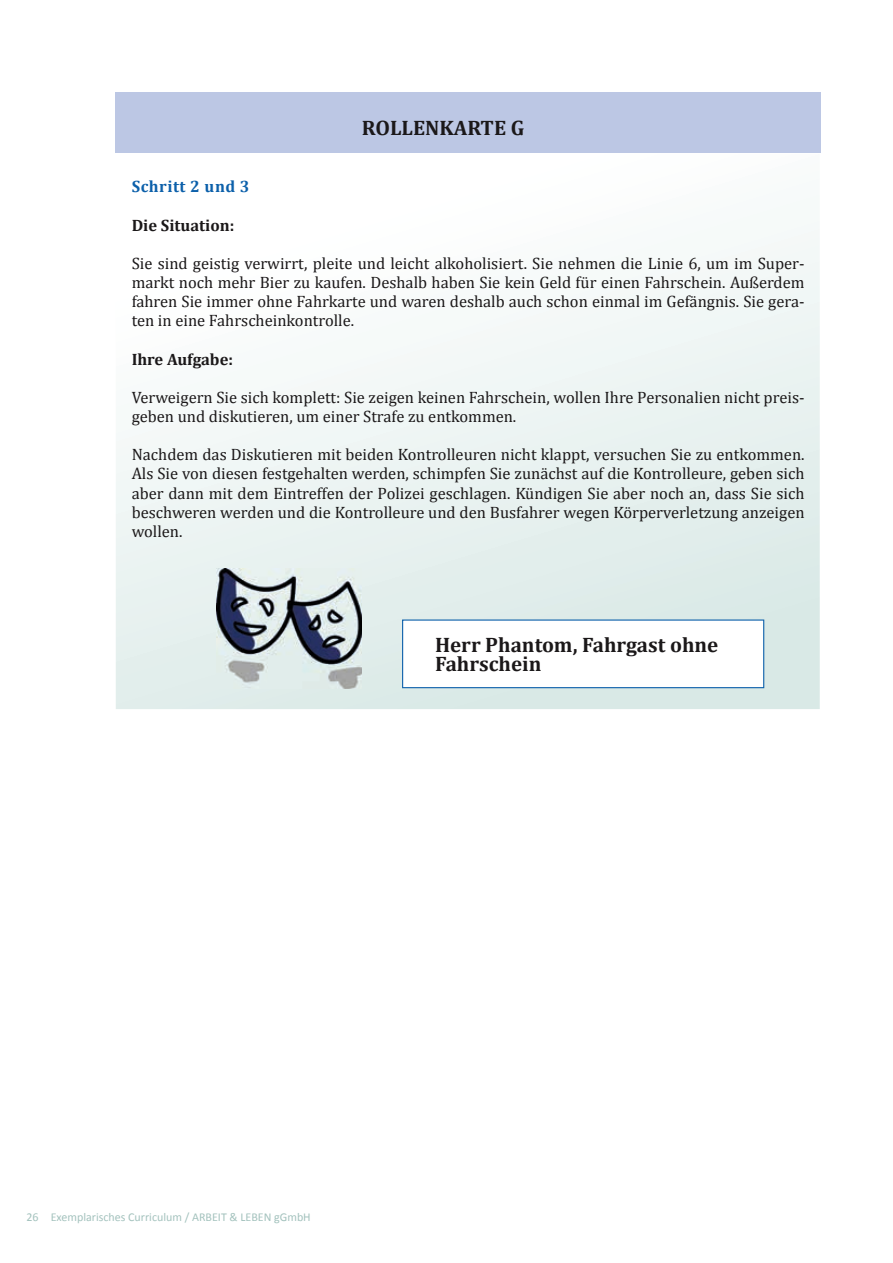
<style>
.page{position:relative;width:893px;height:1263px;background:#fff}
.page>*{position:absolute;margin:0;border:0;box-sizing:border-box;transform-origin:0 0}
.t1{font:700 21px/19.2px "Cambria";color:#1b1819}
.t2{font:16.5px/19.2px "Cambria";color:#1b1819;text-align:justify}
.t3{font:700 16.5px "Cambria";color:#1b1819}
.t4{font:700 16.5px "Cambria";letter-spacing:.03em;color:#0c60aa}
.t5{font:12px "Calibri";color:#a3c2bd}
</style>
<div class="page">
<svg style="left:116px;top:237px;width:704px;height:472px"></svg>
<div style="left:115px;top:92px;width:705px;height:61px;background:#bcc7e4"></div>
<svg style="left:402px;top:619px;width:362px;height:69px"></svg>
<img style="left:216px;top:569px;width:146px;height:119px">
<p class="t1" style="left:362px;top:118px;width:164px">ROLLENKARTE G</p>
<p class="t4" style="left:132px;top:175px;width:120px">Schritt 2 und 3</p>
<p class="t3" style="left:132px;top:213px;width:104px">Die Situation:</p>
<p class="t2" style="left:132px;top:254px;width:674px">Sie sind geistig verwirrt, pleite und leicht alkoholisiert. Sie nehmen die Linie 6, um im Super&shy;markt noch mehr Bier zu kaufen. Deshalb haben Sie kein Geld für einen Fahrschein. Außerdem fahren Sie immer ohne Fahrkarte und waren deshalb auch schon einmal im Gefängnis. Sie gera&shy;ten in eine Fahrscheinkontrolle.</p>
<p class="t3" style="left:132px;top:347px;width:103px">Ihre Aufgabe:</p>
<p class="t2" style="left:132px;top:388px;width:674px">Verweigern Sie sich komplett: Sie zeigen keinen Fahrschein, wollen Ihre Personalien nicht preis&shy;geben und diskutieren, um einer Strafe zu entkommen.</p>
<p class="t2" style="left:132px;top:445px;width:674px">Nachdem das Diskutieren mit beiden Kontrolleuren nicht klappt, versuchen Sie zu entkommen.<br>Als Sie von diesen festgehalten werden, schimpfen Sie zunächst auf die Kontrolleure, geben sich aber dann mit dem Eintreffen der Polizei geschlagen. Kündigen Sie aber noch an, dass Sie sich beschweren werden und die Kontrolleure und den Busfahrer wegen Körperverletzung anzeigen wollen.</p>
<p class="t1" style="left:435px;top:634px;width:285px">Herr Phantom, Fahrgast ohne<br>Fahrschein</p>
<p class="t5" style="left:27px;top:1209px;width:286px">26 Exemplarisches Curriculum / ARBEIT &amp; LEBEN gGmbH</p>
</div>
